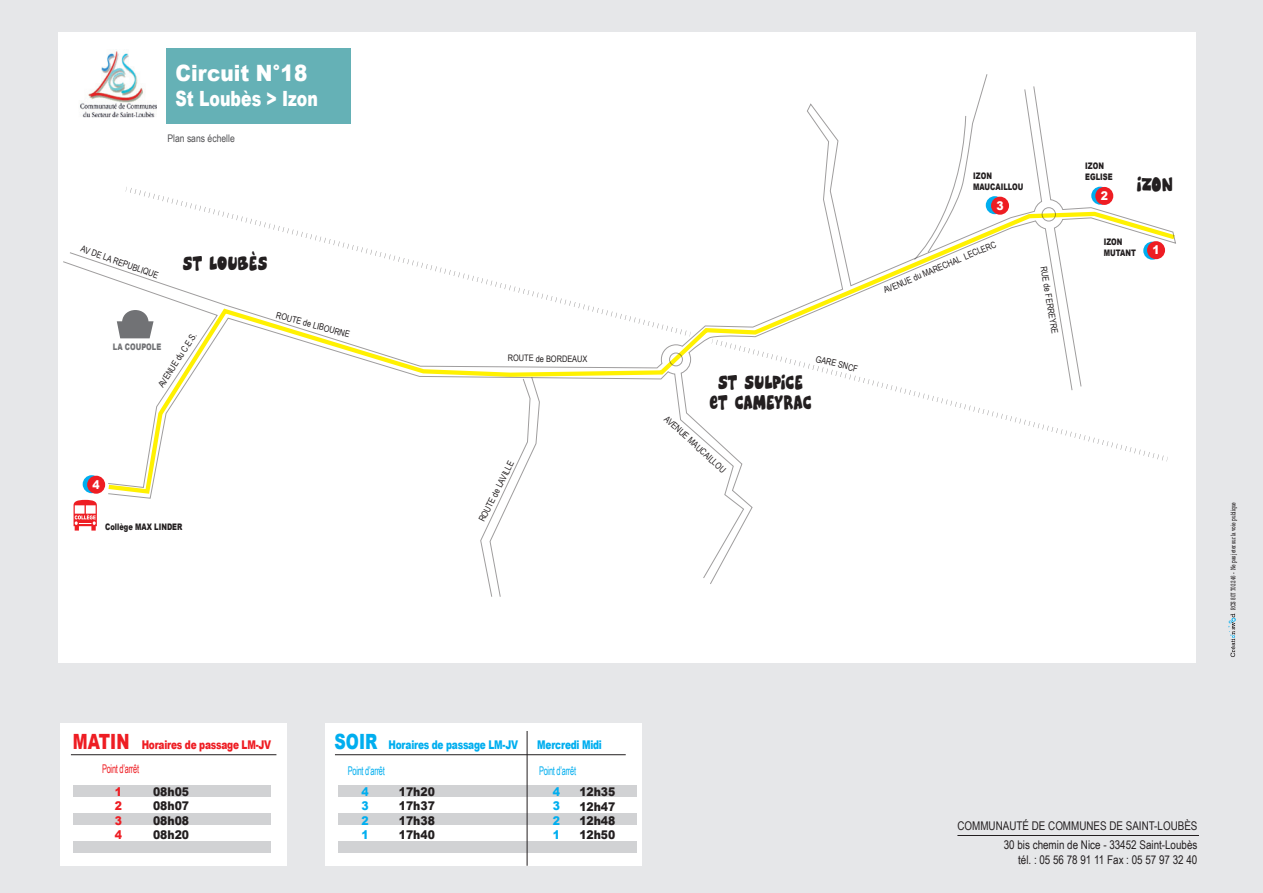
<style>
.page{position:relative;width:1263px;height:893px;background:#e6e7e9}
.page>*{position:absolute;margin:0;border:0;box-sizing:border-box;transform-origin:0 0}
.t1{font:25.5px/19.5px "Cheeseburger";letter-spacing:-.015em;color:#231f20;text-align:center;scale:.85 1}
.t2{font:25.5px "Cheeseburger";letter-spacing:.01em;color:#231f20;scale:.85 1}
.t3{font:900 22.5px "Arial";color:#fff;scale:.89 1}
.t4{font:900 21px "Arial";color:#fff;scale:.75 1}
.t5{font:12px/19.5px "Arial Narrow";color:#231f20;text-align:right}
.t6{font:900 12px/14.4px "Arial";color:#231f20;text-align:justify;scale:.9 1}
.t7{font:900 12px "Arial";letter-spacing:-.025em;color:#00aeef;scale:.75 1}
.t8{font:900 12px "Arial";letter-spacing:-.025em;color:#ee1d23;scale:.75 1}
.t9{font:12px "Arial Narrow";letter-spacing:-.025em;color:#00aeef;scale:.75 1}
.t10{font:12px "Arial Narrow";letter-spacing:-.025em;color:#ee1d23;scale:.75 1}
.t11{font:900 12px/14.4px "Arial";letter-spacing:-.025em;color:#00aeef;text-align:justify;scale:.9 1}
.t12{font:900 12px "Arial";color:#fff;scale:.9 1}
.t13{font:900 12px/14.4px "Arial";letter-spacing:-.025em;color:#ee1d23;text-align:justify;scale:.9 1}
.t14{font:10.5px "Arial Narrow";color:#535355}
.t15{font:9px "Arial Narrow";letter-spacing:-.01em;color:#231f20}
.t16{font:900 9px/10.8px "Arial";color:#231f20;scale:.75 1}
.t17{font:900 9px "Arial";color:#717275;scale:.75 1}
.t18{font:6.9px "Rockwell";color:#231f20;scale:.67 1}
.s1{font-size:21px}
</style>
<div class="page">
<div style="left:58px;top:33px;width:1137px;height:630px;background:#fff"></div>
<svg style="left:1228px;top:614px;width:8px;height:43px"></svg>
<div style="left:83px;top:475px;width:18px;height:18px;background:#00aeef;border-radius:50%"></div>
<svg style="left:74px;top:500px;width:23px;height:31px"></svg>
<hr style="left:957px;top:835px;width:242px;height:1px;background:#231f20">
<img style="left:96px;top:51px;width:47px;height:38px">
<div style="left:167px;top:49px;width:184px;height:75px;background:#65b1b6"></div>
<svg style="left:87px;top:476px;width:18px;height:18px"></svg>
<div style="left:325px;top:724px;width:317px;height:142px;background:#fff"></div>
<div style="left:60px;top:724px;width:227px;height:142px;background:#fff"></div>
<div style="left:74px;top:786px;width:197px;height:11px;background:#d1d2d4"></div>
<div style="left:74px;top:814px;width:197px;height:11px;background:#d1d2d4"></div>
<div style="left:74px;top:842px;width:197px;height:11px;background:#d1d2d4"></div>
<hr style="left:71px;top:754px;width:205px;height:1px;background:#231f20">
<div style="left:339px;top:786px;width:298px;height:11px;background:#d1d2d4"></div>
<div style="left:339px;top:814px;width:298px;height:11px;background:#d1d2d4"></div>
<div style="left:339px;top:842px;width:298px;height:11px;background:#d1d2d4"></div>
<hr style="left:335px;top:754px;width:291px;height:1px;background:#231f20">
<hr style="left:527px;top:731px;width:1px;height:135px;background:#231f20">
<svg style="left:487px;top:578px;width:14px;height:19px"></svg>
<svg style="left:108px;top:368px;width:636px;height:210px"></svg>
<svg style="left:1033px;top:86px;width:143px;height:300px"></svg>
<svg style="left:63px;top:261px;width:155px;height:227px"></svg>
<svg style="left:70px;top:89px;width:972px;height:279px"></svg>
<h2 class="t3" style="left:176px;top:57px;width:150px">Circuit N°18</h2>
<h3 class="t4" style="left:176px;top:84px;width:191px">St Loubès &gt; Izon</h3>
<p class="t14" style="left:167px;top:131px;width:69px">Plan sans échelle</p>
<p class="t15" style="left:84px;top:242px;width:83px;rotate:20deg">AV DE LA REPUBLIQUE</p>
<h1 class="t2" style="left:182px;top:251px;width:101px">ST LoubÈS</h1>
<p class="t15" style="left:155px;top:383px;width:65px;rotate:-57deg">AVENUE du C.E.S.</p>
<p class="t17" style="left:113px;top:340px;width:66px">LA COUPOLE</p>
<p class="t15" style="left:278px;top:308px;width:77px;rotate:15deg">ROUTE de LIBOURNE</p>
<h3 class="t12" style="left:93px;top:476px;width:10px">4</h3>
<p class="t16" style="left:105px;top:521px;width:105px">Collège MAX LINDER</p>
<p class="t15" style="left:508px;top:352px;width:81px">ROUTE de BORDEAUX</p>
<p class="t15" style="left:475px;top:518px;width:68px;rotate:-63deg">ROUTE de LAVILLE</p>
<p class="t15" style="left:818px;top:352px;width:45px;rotate:14deg">GARE SNCF</p>
<h1 class="t1" style="left:709px;top:372px;width:122px">ST SULPICE et CAMEYRAC</h1>
<p class="t15" style="left:670px;top:412px;width:81px;rotate:43deg">AVENUE MAUCAILLOU</p>
<p class="t16" style="left:973px;top:170px;width:69px">IZON<br>MAUCAILLOU</p>
<h3 class="t12" style="left:996px;top:197px;width:10px">3</h3>
<p class="t15" style="left:881px;top:285px;width:122px;rotate:-23deg">AVENUE du MARECHAL LECLERC</p>
<p class="t15" style="left:1050px;top:265px;width:70px;rotate:80deg">RUE de FERREYRE</p>
<p class="t16" style="left:1085px;top:160px;width:38px">IZON<br>EGLISE</p>
<h3 class="t12" style="left:1101px;top:187px;width:10px">2</h3>
<h1 class="t1" style="left:1136px;top:174px;width:44px">IZON</h1>
<p class="t16" style="left:1104px;top:236px;width:44px">IZON<br>MUTANT</p>
<h3 class="t12" style="left:1152px;top:241px;width:10px">1</h3>
<p class="t18" style="left:1229px;top:610px;width:162px;rotate:-90deg">RCS 807 702 246 - Ne pas jeter sur la voie publique</p>
<h3 class="t8" style="left:73px;top:736px;width:266px"><span class="s1">MATIN</span> Horaires de passage LM-JV</h3>
<h3 class="t7" style="left:335px;top:736px;width:246px"><span class="s1">SOIR</span> Horaires de passage LM-JV</h3>
<h3 class="t7" style="left:537px;top:736px;width:88px">Mercredi Midi</h3>
<h3 class="t10" style="left:102px;top:760px;width:51px">Point d’arrêt</h3>
<h3 class="t9" style="left:348px;top:762px;width:51px">Point d’arrêt</h3>
<h3 class="t9" style="left:539px;top:762px;width:51px">Point d’arrêt</h3>
<h3 class="t13" style="left:115px;top:784px;width:10px">1<br>2<br>3<br>4</h3>
<h3 class="t6" style="left:153px;top:784px;width:42px">08h05<br>08h07<br>08h08<br>08h20</h3>
<h3 class="t6" style="left:399px;top:784px;width:42px">17h20<br>17h37<br>17h38<br>17h40</h3>
<h3 class="t11" style="left:361px;top:784px;width:10px">4<br>3<br>2<br>1</h3>
<h3 class="t6" style="left:579px;top:784px;width:42px">12h35<br>12h47<br>12h48<br>12h50</h3>
<h3 class="t11" style="left:553px;top:784px;width:10px">4<br>3<br>2<br>1</h3>
<h3 class="t5" style="left:957px;top:815px;width:241px">COMMUNAUTÉ DE COMMUNES DE SAINT-LOUBÈS<br>30 bis chemin de Nice - 33452 Saint-Loubès</h3>
<h3 class="t5" style="left:1018px;top:849px;width:181px">tél. : 05 56 78 91 11 Fax : 05 57 97 32 40</h3>
</div>
